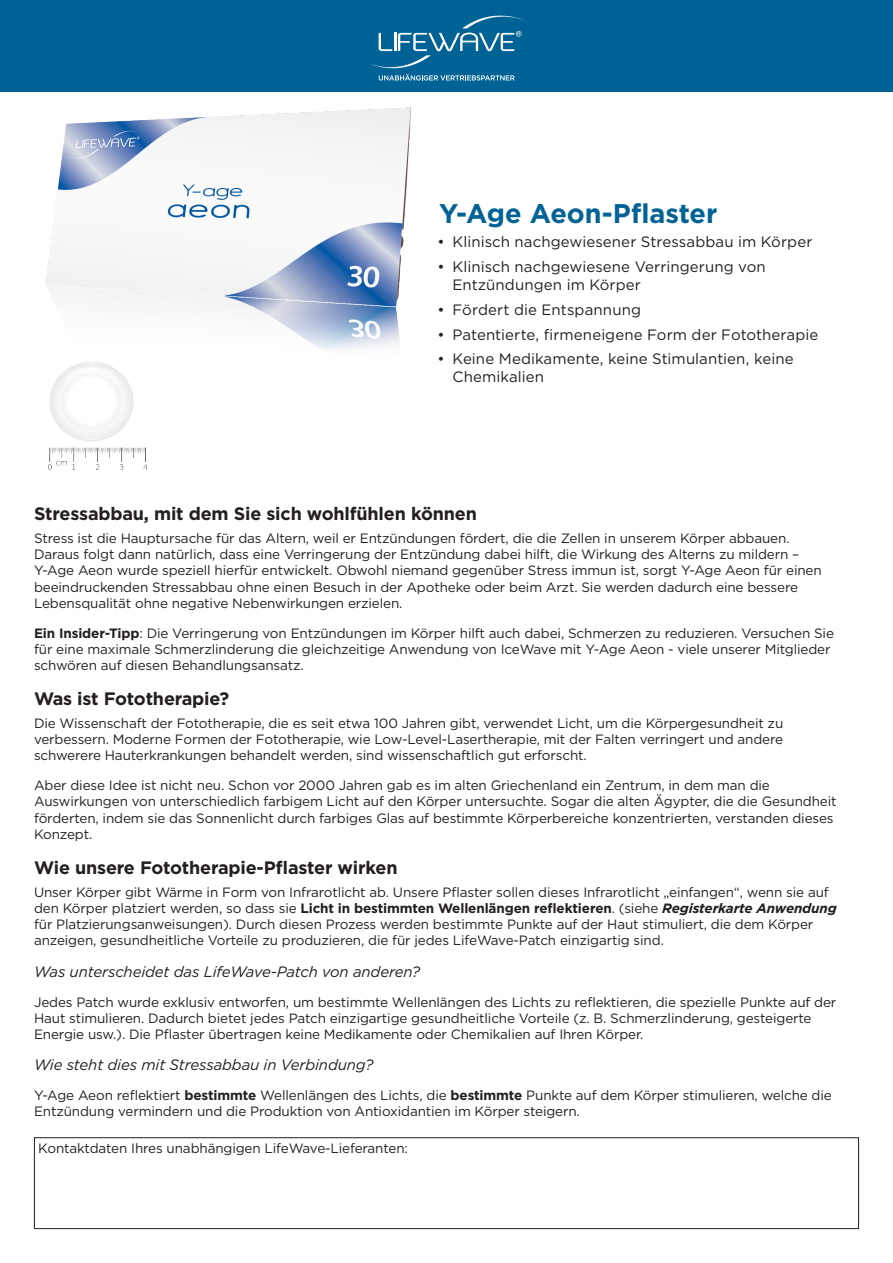
<style>
.page{position:relative;width:893px;height:1263px;background:#fff}
.page>*{position:absolute;margin:0;border:0;box-sizing:border-box;transform-origin:0 0}
.t1{font:700 27px "Gotham";color:#006295}
.t2{font:700 18px "Gotham";letter-spacing:-.01em;color:#231f20}
.t3{font:15px/18px "Gotham";letter-spacing:.005em;color:#231f20}
.t4{font:italic 15px "Gotham";letter-spacing:-.01em;color:#231f20}
.t5{font:13.5px/16.2px "Gotham";letter-spacing:-.01em;color:#231f20}
.s1{font-weight:700}
.s2{font-weight:700;font-style:italic}
</style>
<div class="page">
<img style="left:45px;top:107px;width:366px;height:363px">
<div style="left:0;top:0;width:893px;height:91px;background:#006295"></div>
<svg style="left:365px;top:15px;width:163px;height:66px"></svg>
<div style="left:34px;top:1137px;width:825px;height:92px;border:1px solid #231f20"></div>
<h1 class="t1" style="left:439px;top:195px;width:280px">Y-Age Aeon-Pflaster</h1>
<p class="t3" style="left:438px;top:233px;width:376px">• Klinisch nachgewiesener Stressabbau im Körper</p>
<p class="t3" style="left:453px;top:258px;width:315px;text-indent:-15px">• Klinisch nachgewiesene Verringerung von<br>Entzündungen im Körper</p>
<p class="t3" style="left:438px;top:300px;width:205px">• Fördert die Entspannung</p>
<p class="t3" style="left:438px;top:325px;width:382px">• Patentierte, firmeneigene Form der Fototherapie</p>
<p class="t3" style="left:453px;top:350px;width:343px;text-indent:-15px">• Keine Medikamente, keine Stimulantien, keine<br>Chemikalien</p>
<h2 class="t2" style="left:34px;top:502px;width:444px">Stressabbau, mit dem Sie sich wohlfühlen können</h2>
<p class="t5" style="left:34px;top:530px;width:789px">Stress ist die Hauptursache für das Altern, weil er Entzündungen fördert, die die Zellen in unserem Körper abbauen.<br>Daraus folgt dann natürlich, dass eine Verringerung der Entzündung dabei hilft, die Wirkung des Alterns zu mildern – Y-Age Aeon wurde speziell hierfür entwickelt. Obwohl niemand gegenüber Stress immun ist, sorgt Y-Age Aeon für einen beeindruckenden Stressabbau ohne einen Besuch in der Apotheke oder beim Arzt. Sie werden dadurch eine bessere Lebensqualität ohne negative Nebenwirkungen erzielen.</p>
<p class="t5" style="left:34px;top:624px;width:801px"><span class="s1">Ein Insider-Tipp</span>: Die Verringerung von Entzündungen im Körper hilft auch dabei, Schmerzen zu reduzieren. Versuchen Sie für eine maximale Schmerzlinderung die gleichzeitige Anwendung von IceWave mit Y-Age Aeon - viele unserer Mitglieder schwören auf diesen Behandlungsansatz.</p>
<h2 class="t2" style="left:34px;top:687px;width:197px">Was ist Fototherapie?</h2>
<p class="t5" style="left:34px;top:715px;width:751px;text-align:justify">Die Wissenschaft der Fototherapie, die es seit etwa 100 Jahren gibt, verwendet Licht, um die Körpergesundheit zu verbessern. Moderne Formen der Fototherapie, wie Low-Level-Lasertherapie, mit der Falten verringert und andere schwerere Hauterkrankungen behandelt werden, sind wissenschaftlich gut erforscht.</p>
<p class="t5" style="left:34px;top:777px;width:804px">Aber diese Idee ist nicht neu. Schon vor 2000 Jahren gab es im alten Griechenland ein Zentrum, in dem man die Auswirkungen von unterschiedlich farbigem Licht auf den Körper untersuchte. Sogar die alten Ägypter, die die Gesundheit förderten, indem sie das Sonnenlicht durch farbiges Glas auf bestimmte Körperbereiche konzentrierten, verstanden dieses Konzept.</p>
<h2 class="t2" style="left:34px;top:855px;width:365px">Wie unsere Fototherapie-Pflaster wirken</h2>
<p class="t5" style="left:34px;top:883px;width:804px">Unser Körper gibt Wärme in Form von Infrarotlicht ab. Unsere Pflaster sollen dieses Infrarotlicht „einfangen“, wenn sie auf den Körper platziert werden, so dass sie <span class="s1">Licht in bestimmten Wellenlängen reflektieren</span>. (siehe <span class="s2">Registerkarte Anwendung </span>für Platzierungsanweisungen). Durch diesen Prozess werden bestimmte Punkte auf der Haut stimuliert, die dem Körper anzeigen, gesundheitliche Vorteile zu produzieren, die für jedes LifeWave-Patch einzigartig sind.</p>
<p class="t4" style="left:34px;top:962px;width:388px">Was unterscheidet das LifeWave-Patch von anderen?</p>
<p class="t5" style="left:34px;top:993px;width:804px">Jedes Patch wurde exklusiv entworfen, um bestimmte Wellenlängen des Lichts zu reflektieren, die spezielle Punkte auf der<br>Haut stimulieren. Dadurch bietet jedes Patch einzigartige gesundheitliche Vorteile (z. B. Schmerzlinderung, gesteigerte<br>Energie usw.). Die Pflaster übertragen keine Medikamente oder Chemikalien auf Ihren Körper.</p>
<p class="t4" style="left:34px;top:1055px;width:341px">Wie steht dies mit Stressabbau in Verbindung?</p>
<p class="t5" style="left:34px;top:1087px;width:799px">Y-Age Aeon reflektiert <span class="s1">bestimmte</span> Wellenlängen des Lichts, die <span class="s1">bestimmte</span> Punkte auf dem Körper stimulieren, welche die<br>Entzündung vermindern und die Produktion von Antioxidantien im Körper steigern.</p>
<p class="t5" style="left:38px;top:1140px;width:371px">Kontaktdaten Ihres unabhängigen LifeWave-Lieferanten:</p>
</div>
